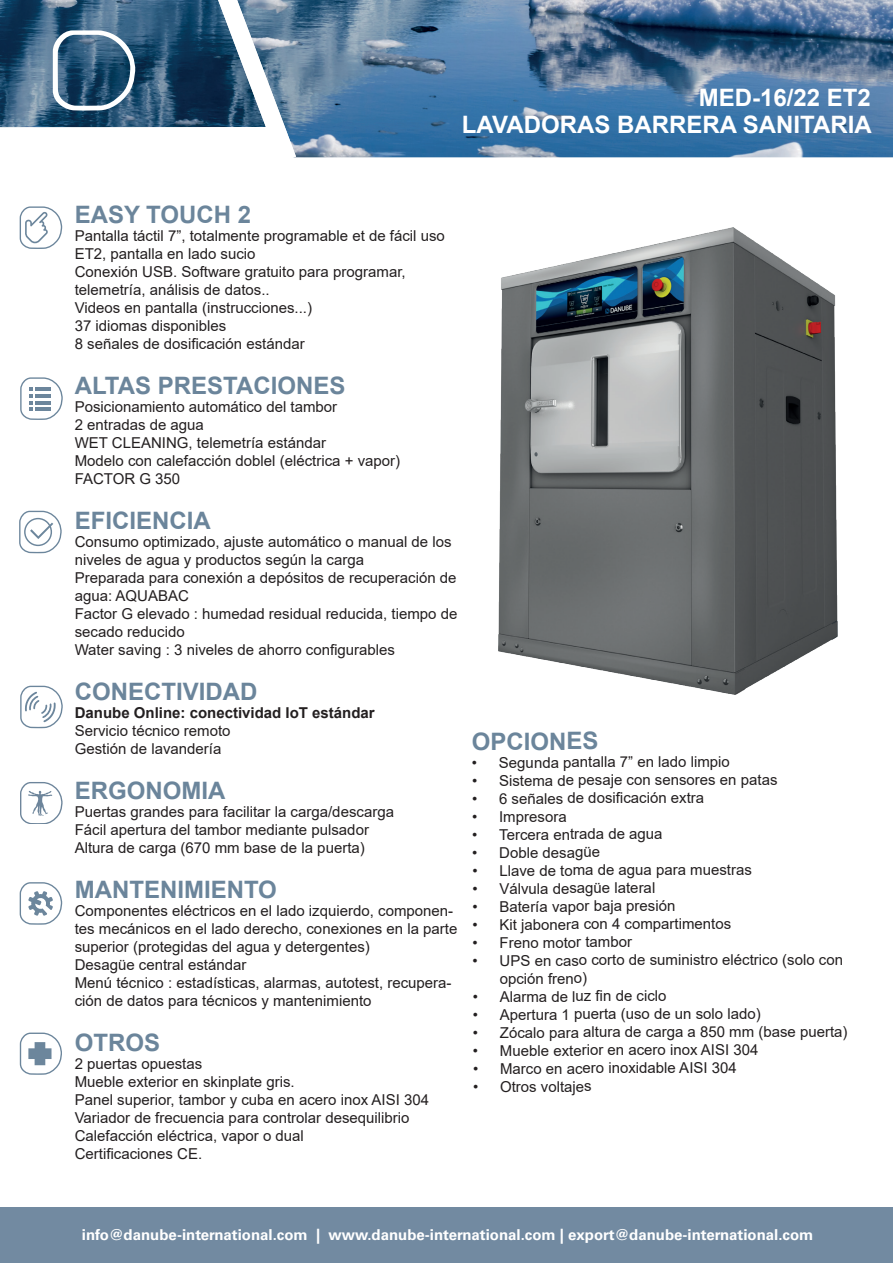
<style>
.page{position:relative;width:893px;height:1263px;background:#fff}
.page>*{position:absolute;margin:0;border:0;box-sizing:border-box;transform-origin:0 0}
.Danube_H2{font:700 24px "Arial";color:#6b859b}
.DANUBE_H1{font:700 24px "Arial";color:#fff}
.Danube_P_-_ES{font:15px/18px "Arial";color:#231f20}
.t1{font:700 15px "Univers LT Std";color:#fff}
.Danube_P_-_ES-2{font:700 15px "Arial";color:#231f20}
</style>
<div class="page">
<img style="left:0;top:0;width:893px;height:157px">
<div style="left:0;top:1208px;width:893px;height:55px;background:#728aa1"></div>
<svg style="left:53px;top:30px;width:83px;height:81px"></svg>
<svg style="left:218px;top:0;width:78px;height:158px"></svg>
<img style="left:498px;top:227px;width:340px;height:468px">
<svg style="left:20px;top:206px;width:42px;height:43px"></svg>
<svg style="left:20px;top:377px;width:43px;height:43px"></svg>
<svg style="left:20px;top:686px;width:43px;height:42px"></svg>
<svg style="left:20px;top:782px;width:42px;height:42px"></svg>
<svg style="left:20px;top:882px;width:42px;height:43px"></svg>
<svg style="left:20px;top:1032px;width:42px;height:43px"></svg>
<svg style="left:19px;top:511px;width:43px;height:42px"></svg>
<p class="DANUBE_H1" style="left:699px;top:81px;width:174px">MED-16/22 ET2</p>
<p class="DANUBE_H1" style="left:462px;top:108px;width:411px">LAVADORAS BARRERA SANITARIA</p>
<p class="Danube_H2" style="left:75px;top:198px;width:178px">EASY TOUCH 2</p>
<p class="Danube_P_-_ES" style="left:75px;top:227px;width:372px">Pantalla táctil 7”, totalmente programable et de fácil uso<br>ET2, pantalla en lado sucio</p>
<p class="Danube_P_-_ES" style="left:75px;top:263px;width:333px">Conexión USB. Software gratuito para programar,</p>
<p class="Danube_P_-_ES" style="left:75px;top:281px;width:197px">telemetría, análisis de datos..</p>
<p class="Danube_P_-_ES" style="left:75px;top:299px;width:239px">Videos en pantalla (instrucciones...)</p>
<p class="Danube_P_-_ES" style="left:75px;top:317px;width:153px">37 idiomas disponibles</p>
<p class="Danube_P_-_ES" style="left:75px;top:335px;width:232px">8 señales de dosificación estándar</p>
<p class="Danube_H2" style="left:75px;top:369px;width:272px">ALTAS PRESTACIONES</p>
<p class="Danube_P_-_ES" style="left:75px;top:398px;width:264px">Posicionamiento automático del tambor</p>
<p class="Danube_P_-_ES" style="left:75px;top:416px;width:131px">2 entradas de agua</p>
<p class="Danube_P_-_ES" style="left:75px;top:434px;width:253px">WET CLEANING, telemetría estándar</p>
<p class="Danube_P_-_ES" style="left:75px;top:452px;width:327px">Modelo con calefacción doblel (eléctrica + vapor)</p>
<p class="Danube_P_-_ES" style="left:75px;top:470px;width:107px">FACTOR G 350</p>
<p class="Danube_H2" style="left:75px;top:504px;width:138px">EFICIENCIA</p>
<p class="Danube_P_-_ES" style="left:75px;top:533px;width:378px">Consumo optimizado, ajuste automático o manual de los niveles de agua y productos según la carga</p>
<p class="Danube_P_-_ES" style="left:75px;top:569px;width:383px">Preparada para conexión a depósitos de recuperación de agua: AQUABAC</p>
<p class="Danube_P_-_ES" style="left:75px;top:605px;width:384px">Factor G elevado : humedad residual reducida, tiempo de secado reducido</p>
<p class="Danube_P_-_ES" style="left:75px;top:641px;width:322px">Water saving : 3 niveles de ahorro configurables</p>
<p class="Danube_H2" style="left:75px;top:675px;width:184px">CONECTIVIDAD</p>
<p class="Danube_P_-_ES-2" style="left:75px;top:702px;width:302px">Danube Online: conectividad IoT estándar</p>
<p class="Danube_P_-_ES" style="left:75px;top:722px;width:157px">Servicio técnico remoto</p>
<p class="Danube_P_-_ES" style="left:75px;top:740px;width:148px">Gestión de lavandería</p>
<p class="Danube_H2" style="left:75px;top:774px;width:152px">ERGONOMIA</p>
<p class="Danube_P_-_ES" style="left:75px;top:803px;width:321px">Puertas grandes para facilitar la carga/descarga</p>
<p class="Danube_P_-_ES" style="left:75px;top:821px;width:296px">Fácil apertura del tambor mediante pulsador</p>
<p class="Danube_P_-_ES" style="left:75px;top:839px;width:292px">Altura de carga (670 mm base de la puerta)</p>
<p class="Danube_H2" style="left:75px;top:873px;width:204px">MANTENIMIENTO</p>
<p class="Danube_P_-_ES" style="left:75px;top:902px;width:384px">Componentes eléctricos en el lado izquierdo, componen&shy;tes mecánicos en el lado derecho, conexiones en la parte superior (protegidas del agua y detergentes)</p>
<p class="Danube_P_-_ES" style="left:75px;top:956px;width:173px">Desagüe central estándar</p>
<p class="Danube_P_-_ES" style="left:75px;top:974px;width:378px">Menú técnico : estadísticas, alarmas, autotest, recupera&shy;ción de datos para técnicos y mantenimiento</p>
<p class="Danube_H2" style="left:75px;top:1026px;width:87px">OTROS</p>
<p class="Danube_P_-_ES" style="left:75px;top:1055px;width:129px">2 puertas opuestas</p>
<p class="Danube_P_-_ES" style="left:75px;top:1073px;width:222px">Mueble exterior en skinplate gris.</p>
<p class="Danube_P_-_ES" style="left:75px;top:1091px;width:356px">Panel superior, tambor y cuba en acero inox AISI 304</p>
<p class="Danube_P_-_ES" style="left:75px;top:1109px;width:336px">Variador de frecuencia para controlar desequilibrio</p>
<p class="Danube_P_-_ES" style="left:75px;top:1127px;width:231px">Calefacción eléctrica, vapor o dual</p>
<p class="Danube_P_-_ES" style="left:75px;top:1145px;width:129px">Certificaciones CE.</p>
<p class="Danube_H2" style="left:472px;top:724px;width:128px">OPCIONES</p>
<p class="Danube_P_-_ES" style="left:472px;top:753px;width:260px">• Segunda pantalla 7” en lado limpio</p>
<p class="Danube_P_-_ES" style="left:472px;top:771px;width:307px">• Sistema de pesaje con sensores en patas</p>
<p class="Danube_P_-_ES" style="left:472px;top:789px;width:234px">• 6 señales de dosificación extra</p>
<p class="Danube_P_-_ES" style="left:472px;top:807px;width:96px">• Impresora</p>
<p class="Danube_P_-_ES" style="left:472px;top:825px;width:192px">• Tercera entrada de agua</p>
<p class="Danube_P_-_ES" style="left:472px;top:843px;width:129px">• Doble desagüe</p>
<p class="Danube_P_-_ES" style="left:472px;top:861px;width:281px">• Llave de toma de agua para muestras</p>
<p class="Danube_P_-_ES" style="left:472px;top:879px;width:184px">• Válvula desagüe lateral</p>
<p class="Danube_P_-_ES" style="left:472px;top:897px;width:204px">• Batería vapor baja presión</p>
<p class="Danube_P_-_ES" style="left:472px;top:915px;width:260px">• Kit jabonera con 4 compartimentos</p>
<p class="Danube_P_-_ES" style="left:473px;top:933px;width:161px">• Freno motor tambor</p>
<p class="Danube_P_-_ES" style="left:500px;top:950px;width:345px;line-height:18.5px;text-indent:-27px">• UPS en caso corto de suministro eléctrico (solo con opción freno)</p>
<p class="Danube_P_-_ES" style="left:473px;top:987px;width:195px">• Alarma de luz fin de ciclo</p>
<p class="Danube_P_-_ES" style="left:473px;top:1005px;width:290px">• Apertura 1 puerta (uso de un solo lado)</p>
<p class="Danube_P_-_ES" style="left:473px;top:1023px;width:376px">• Zócalo para altura de carga a 850 mm (base puerta)</p>
<p class="Danube_P_-_ES" style="left:473px;top:1041px;width:287px">• Mueble exterior en acero inox AISI 304</p>
<p class="Danube_P_-_ES" style="left:473px;top:1059px;width:265px">• Marco en acero inoxidable AISI 304</p>
<p class="Danube_P_-_ES" style="left:473px;top:1077px;width:120px">• Otros voltajes</p>
<p class="t1" style="left:82px;top:1226px;width:733px">info@danube-international.com | www.danube-international.com | export@danube-international.com</p>
</div>
